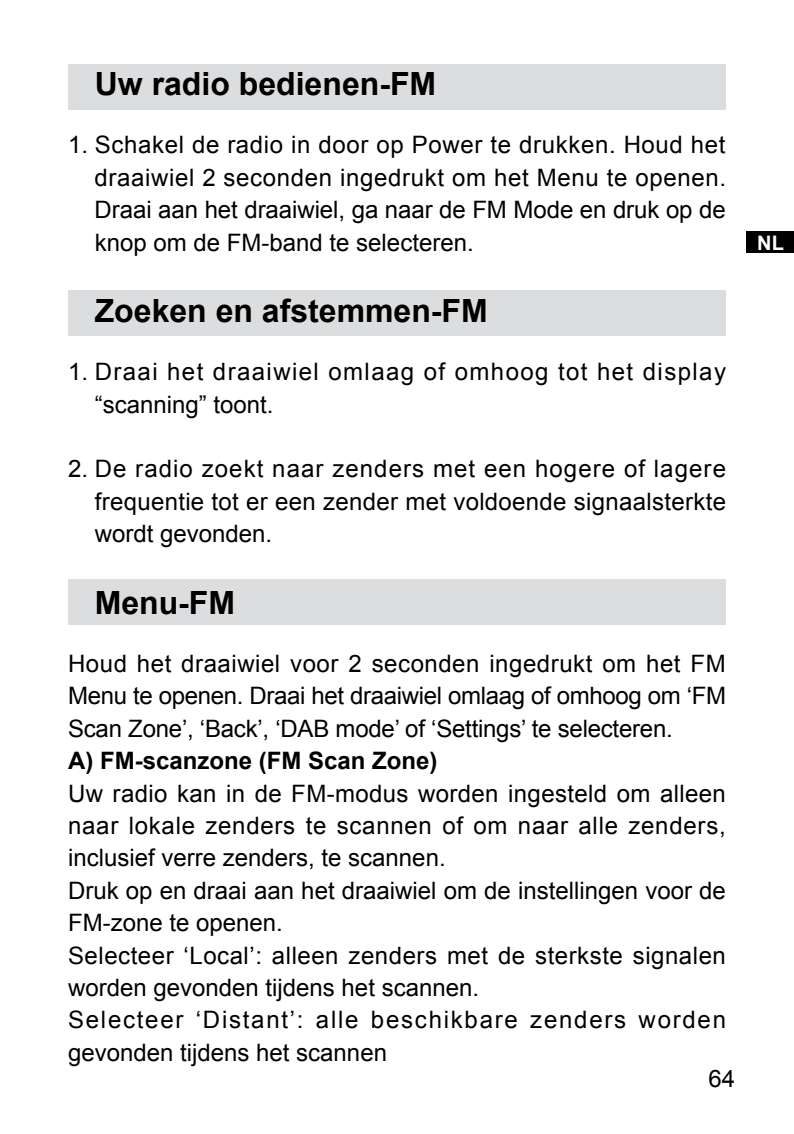
<style>
.page{position:relative;width:794px;height:1134px;background:#fff}
.page>*{position:absolute;margin:0;border:0;box-sizing:border-box;transform-origin:0 0}
.t1{font:700 32px "Arial";color:#000}
.t2{font:24px/32.4px "Arial";color:#000;text-align:justify}
.t3{font:24px/32.4px "Arial";letter-spacing:.06em;color:#000}
.t4{font:700 24px "Arial";color:#000}
.t5{font:700 20px "Arial";color:#fff}
</style>
<div class="page">
<div style="left:747px;top:232px;width:47px;height:21px;background:#000"></div>
<div style="left:68px;top:290px;width:658px;height:46px;background:#dcddde"></div>
<div style="left:68px;top:579px;width:658px;height:46px;background:#dcddde"></div>
<div style="left:68px;top:64px;width:658px;height:46px;background:#dcddde"></div>
<h1 class="t1" style="left:95px;top:63px;width:343px">Uw radio bedienen-FM</h1>
<p class="t2" style="left:94px;top:129px;width:633px;text-indent:-26px">1 . Schakel de radio in door op Power te drukken. Houd het draaiwiel 2 seconden ingedrukt om het Menu te openen.<br>Draai aan het draaiwiel, ga naar de FM Mode en druk op de knop om de FM-band te selecteren.</p>
<h1 class="t1" style="left:95px;top:290px;width:394px">Zoeken en afstemmen-FM</h1>
<p class="t3" style="left:95px;top:356px;width:633px;text-indent:-27px">1 . Draai het draaiwiel omlaag of omhoog tot het display “scanning” toont.</p>
<p class="t2" style="left:95px;top:453px;width:633px;text-indent:-27px">2. De radio zoekt naar zenders met een hogere of lagere frequentie tot er een zender met voldoende signaalsterkte wordt gevonden.</p>
<h1 class="t1" style="left:95px;top:582px;width:142px">Menu-FM</h1>
<p class="t2" style="left:68px;top:647px;width:659px">Houd het draaiwiel voor 2 seconden ingedrukt om het FM Menu te openen. Draai het draaiwiel omlaag of omhoog om ‘FM Scan Zone’, ‘Back’, ‘DAB mode’ of ‘Settings’ te selecteren.</p>
<p class="t4" style="left:68px;top:745px;width:371px">A) FM-scanzone (FM Scan Zone)</p>
<p class="t2" style="left:68px;top:777px;width:659px;text-align:left">Uw radio kan in de FM-modus worden ingesteld om alleen naar lokale zenders te scannen of om naar alle zenders, inclusief verre zenders, te scannen.<br>Druk op en draai aan het draaiwiel om de instellingen voor de FM-zone te openen.<br>Selecteer ‘Local’: alleen zenders met de sterkste signalen worden gevonden tijdens het scannen.<br>Selecteer ‘Distant’: alle beschikbare zenders worden gevonden tijdens het scannen</p>
<p class="t2" style="left:708px;top:1062px;width:28px">64</p>
<p class="t5" style="left:757px;top:229px;width:28px">NL</p>
</div>
